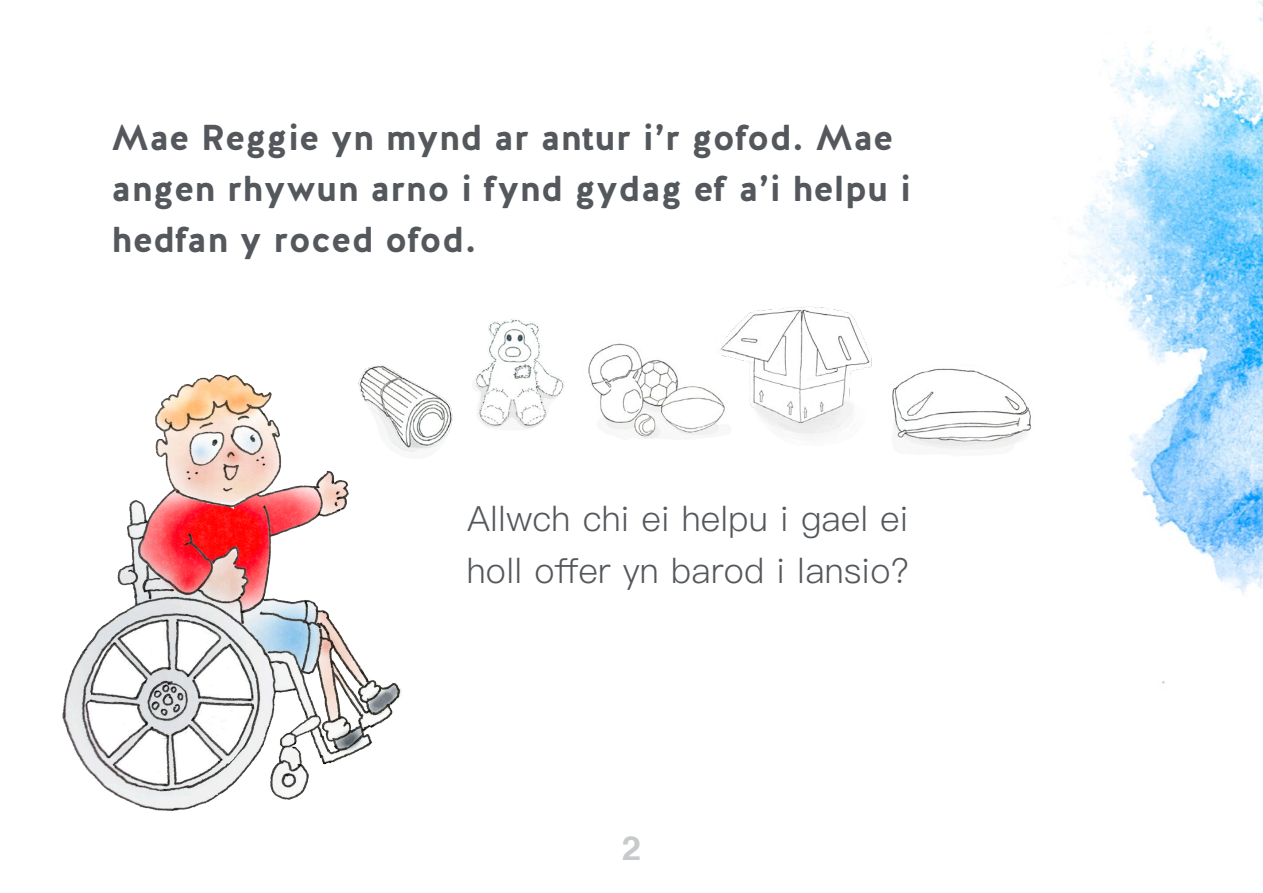
<style>
.page{position:relative;width:1263px;height:893px;background:#fff}
.page>*{position:absolute;margin:0;border:0;box-sizing:border-box;transform-origin:0 0}
.t1{font:700 36px/51px "Halis R";letter-spacing:.01em;color:#54585c}
.t2{font:300 34.65px/52.1px "Ping Fang HK";letter-spacing:.01em;color:#54585c}
.t3{font:700 33px "Helvetica";color:#c6caca;scale:1.05 1}
</style>
<div class="page">
<img style="left:1069px;top:0;width:194px;height:684px">
<img style="left:62px;top:374px;width:339px;height:437px">
<img style="left:475px;top:318px;width:90px;height:111px">
<img style="left:588px;top:343px;width:126px;height:96px">
<img style="left:714px;top:306px;width:158px;height:132px">
<img style="left:892px;top:368px;width:139px;height:82px">
<img style="left:349px;top:365px;width:104px;height:113px">
<p class="t1" style="left:112px;top:113px;width:801px">Mae Reggie yn mynd ar antur i’r gofod. Mae angen rhywun arno i fynd gydag ef a’i helpu i hedfan y roced ofod.</p>
<p class="t2" style="left:467px;top:492px;width:444px">Allwch chi ei helpu i gael ei holl offer yn barod i lansio?</p>
<p class="t3" style="left:622px;top:822px;width:20px">2</p>
</div>
